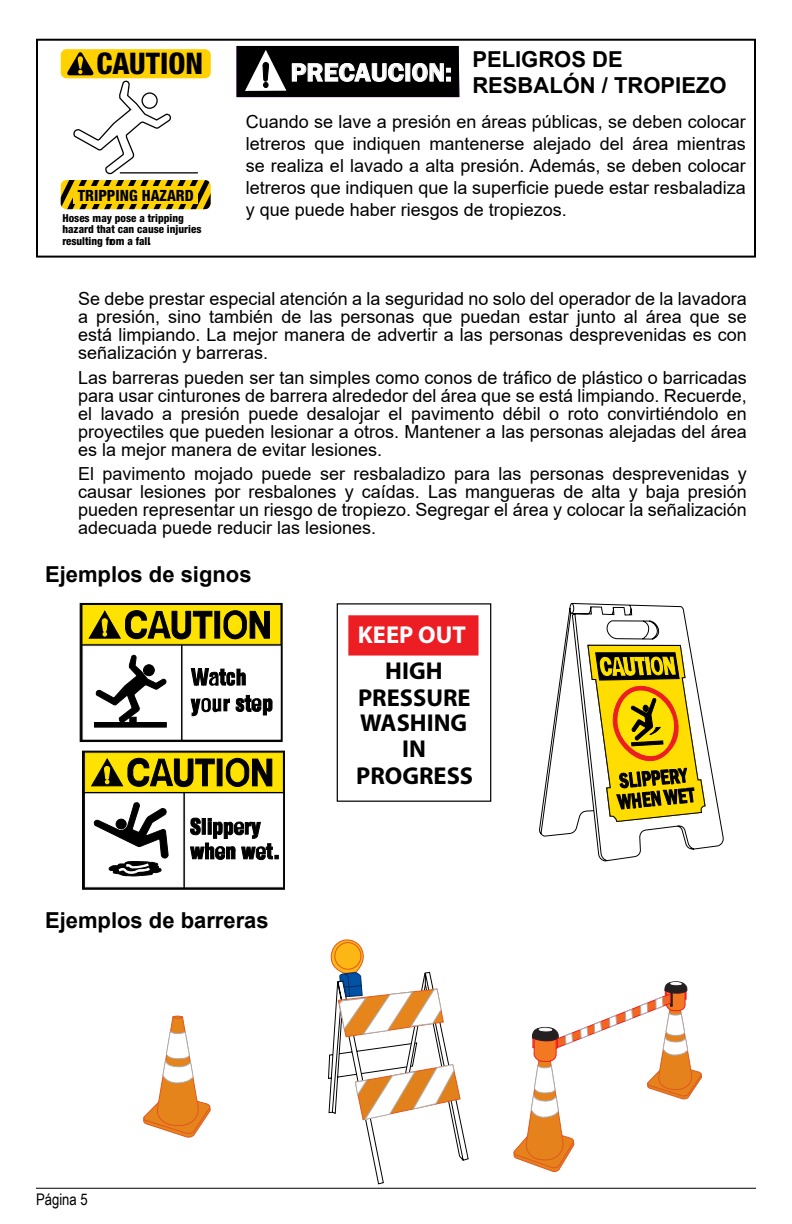
<style>
.page{position:relative;width:792px;height:1224px;background:#fff}
.page>*{position:absolute;margin:0;border:0;box-sizing:border-box;transform-origin:0 0}
.t1{font:800 condensed 29.8px "Helvetica Neue LT Std";color:#000}
.t2{font:600 26.2px "Franklin Gothic";color:#fff}
.t3{font:700 24.4px/26px "Myriad Pro";color:#000;text-align:center}
.t4{font:700 24.4px "Myriad Pro";color:#fff}
.t5{font:700 22px/26.4px "Arial";color:#000}
.t6{font:18px/18px "Arial";color:#000;text-align:justify}
.t7{font:16px "Arial Narrow";color:#000}
.t8{font:800 condensed 15.6px "Helvetica Neue LT Std";color:#000}
.t9{font:800 condensed 11px/11.4px "Helvetica Neue LT Std";color:#000}
</style>
<div class="page">
<hr style="left:36px;top:1188px;width:720px;height:1px;background:#000">
<svg style="left:144px;top:1016px;width:67px;height:122px"></svg>
<svg style="left:514px;top:981px;width:188px;height:191px"></svg>
<svg style="left:328px;top:939px;width:141px;height:246px"></svg>
<div style="left:349px;top:616px;width:129px;height:39px;background:#ed1d24"></div>
<div style="left:337px;top:603px;width:154px;height:199px;border:1px solid #000"></div>
<svg style="left:82px;top:751px;width:203px;height:138px;background:#2b2a23"></svg>
<div style="left:85px;top:753px;width:198px;height:39px;background:#ffe300;border:1px solid #ffe300"></div>
<div style="left:85px;top:794px;width:98px;height:93px;background:#fff;border:1px solid #fff"></div>
<div style="left:185px;top:794px;width:98px;height:93px;background:#fff;border:1px solid #fff"></div>
<svg style="left:91px;top:758px;width:102px;height:29px"></svg>
<div style="left:196px;top:759px;width:18px;height:5px;background:#000"></div>
<div style="left:196px;top:759px;width:18px;height:5px;border:1px solid #000"></div>
<svg style="left:202px;top:762px;width:6px;height:24px"></svg>
<svg style="left:217px;top:759px;width:5px;height:27px"></svg>
<svg style="left:226px;top:742px;width:46px;height:45px"></svg>
<svg style="left:94px;top:802px;width:74px;height:74px"></svg>
<svg style="left:190px;top:818px;width:11px;height:17px"></svg>
<svg style="left:202px;top:818px;width:4px;height:16px"></svg>
<hr style="left:205px;top:843px;width:4px;height:16px;background:#000">
<div style="left:267px;top:844px;width:4px;height:12px;background:#000;border:1px solid #000"></div>
<svg style="left:208px;top:818px;width:53px;height:21px"></svg>
<svg style="left:190px;top:846px;width:45px;height:14px"></svg>
<svg style="left:241px;top:846px;width:37px;height:14px"></svg>
<svg style="left:80px;top:603px;width:202px;height:139px;background:#37352c"></svg>
<div style="left:83px;top:605px;width:197px;height:39px;background:#ffe300;border:1px solid #ffe300"></div>
<div style="left:83px;top:646px;width:98px;height:93px;background:#fff;border:1px solid #fff"></div>
<div style="left:183px;top:646px;width:97px;height:93px;background:#fff;border:1px solid #fff"></div>
<svg style="left:89px;top:610px;width:102px;height:29px"></svg>
<div style="left:193px;top:611px;width:19px;height:5px;background:#000"></div>
<div style="left:193px;top:611px;width:19px;height:5px;border:1px solid #000"></div>
<svg style="left:200px;top:615px;width:5px;height:23px"></svg>
<svg style="left:215px;top:611px;width:5px;height:27px"></svg>
<svg style="left:224px;top:602px;width:46px;height:37px"></svg>
<svg style="left:96px;top:655px;width:71px;height:67px"></svg>
<div style="left:94px;top:722px;width:72px;height:5px;background:#000"></div>
<div style="left:130px;top:717px;width:6px;height:7px;background:#000;border:1px solid #000"></div>
<div style="left:143px;top:665px;width:11px;height:11px;background:#000;border-radius:50%"></div>
<div style="left:143px;top:664px;width:12px;height:12px;border:1px solid #000;border-radius:50%"></div>
<div style="left:263px;top:699px;width:4px;height:16px;background:#000;border:1px solid #000"></div>
<svg style="left:246px;top:695px;width:4px;height:3px"></svg>
<svg style="left:236px;top:698px;width:36px;height:14px"></svg>
<svg style="left:191px;top:668px;width:55px;height:18px"></svg>
<svg style="left:191px;top:698px;width:39px;height:18px"></svg>
<svg style="left:539px;top:603px;width:185px;height:258px"></svg>
<svg style="left:588px;top:645px;width:118px;height:177px"></svg>
<div style="left:36px;top:39px;width:720px;height:219px;border:2px solid #000"></div>
<div style="left:61px;top:49px;width:150px;height:29px;background:#ffd100;border-radius:6px"></div>
<svg style="left:67px;top:52px;width:27px;height:23px"></svg>
<svg style="left:61px;top:180px;width:150px;height:29px;background:#8f7603"></svg>
<div style="left:73px;top:186px;width:125px;height:18px;background:#ffd100"></div>
<svg style="left:74px;top:81px;width:97px;height:93px"></svg>
<hr style="left:120px;top:172px;width:77px;height:2px;background:#000">
<svg style="left:237px;top:46px;width:222px;height:51px;background:#101010"></svg>
<h1 class="t1" style="left:97px;top:45px;width:108px">CAUTION</h1>
<p class="t8" style="left:78px;top:185px;width:118px">TRIPPING HAZARD</p>
<p class="t9" style="left:62px;top:212px;width:141px">Hoses may pose a tripping hazard that can cause injuries resulting from a fall.</p>
<h2 class="t2" style="left:291px;top:56px;width:163px">PRECAUCION:</h2>
<p class="t5" style="left:472px;top:46px;width:256px">PELIGROS DE<br>RESBALÓN / TROPIEZO</p>
<p class="t6" style="left:246px;top:110px;width:502px;line-height:22px">Cuando se lave a presión en áreas públicas, se deben colocar letreros que indiquen mantenerse alejado del área mientras se realiza el lavado a alta presión. Además, se deben colocar letreros que indiquen que la superficie puede estar resbaladiza y que puede haber riesgos de tropiezos.</p>
<p class="t6" style="left:78px;top:289px;width:670px">Se debe prestar especial atención a la seguridad no solo del operador de la lavadora a presión, sino también de las personas que puedan estar junto al área que se está limpiando. La mejor manera de advertir a las personas desprevenidas es con señalización y barreras.</p>
<p class="t6" style="left:78px;top:369px;width:670px">Las barreras pueden ser tan simples como conos de tráfico de plástico o barricadas para usar cinturones de barrera alrededor del área que se está limpiando. Recuerde, el lavado a presión puede desalojar el pavimento débil o roto convirtiéndolo en proyectiles que pueden lesionar a otros. Mantener a las personas alejadas del área es la mejor manera de evitar lesiones.</p>
<p class="t6" style="left:78px;top:465px;width:670px">El pavimento mojado puede ser resbaladizo para las personas desprevenidas y causar lesiones por resbalones y caídas. Las mangueras de alta y baja presión pueden representar un riesgo de tropiezo. Segregar el área y colocar la señalización adecuada puede reducir las lesiones.</p>
<p class="t5" style="left:45px;top:561px;width:208px">Ejemplos de signos</p>
<p class="t5" style="left:45px;top:907px;width:225px">Ejemplos de barreras</p>
<h3 class="t4" style="left:358px;top:619px;width:110px">KEEP OUT</h3>
<h3 class="t3" style="left:356px;top:657px;width:119px">HIGH<br>PRESSURE<br>WASHING<br>IN<br>PROGRESS</h3>
<p class="t7" style="left:36px;top:1188px;width:53px">Página 5</p>
</div>
